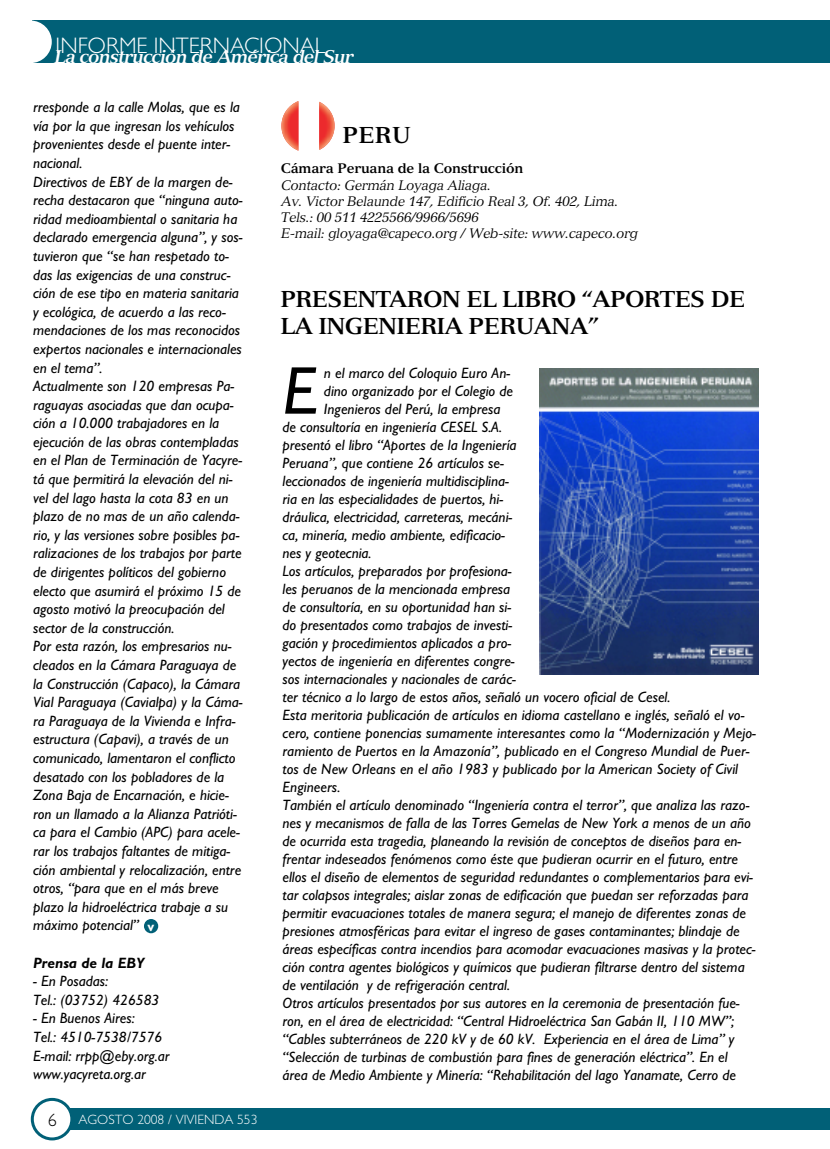
<style>
.page{position:relative;width:830px;height:1149px;background:#fff}
.page>*{position:absolute;margin:0;border:0;box-sizing:border-box;transform-origin:0 0}
.t1{font:italic 67.8px "Gill Sans";color:#000}
.t2{font:700 22.5px/27px "Versailles";letter-spacing:-.035em;color:#000}
.t3{font:300 22.5px "Gill Sans";color:#fff}
.t4{font:italic 700 18px "Versailles";letter-spacing:-.04em;color:#fff}
.t5{font:italic 15px/18.6px "Gill Sans";color:#000}
.t6{font:italic 700 15px "Gill Sans";color:#000}
.t7{font:italic 13.5px/16.2px "Versailles";letter-spacing:-.015em;color:#000}
.t8{font:700 13.5px "Versailles";letter-spacing:-.02em;color:#000}
.t9{font:300 13.5px "Gill Sans";color:#fff}
.t10{font:700 13.5px "Gill Sans";color:#fff}
.s1{font-size:18px;color:#000}
</style>
<div class="page">
<img style="left:298px;top:101px;width:1px;height:50px">
<img style="left:281px;top:101px;width:17px;height:50px">
<img style="left:319px;top:102px;width:15px;height:48px">
<img style="left:539px;top:369px;width:219px;height:305px">
<svg style="left:829px;top:1108px;width:1px;height:21px"></svg>
<div style="left:60px;top:1108px;width:769px;height:21px;background:#016077"></div>
<div style="left:32px;top:21px;width:797px;height:42px;background:#016077"></div>
<svg style="left:31px;top:1097px;width:42px;height:42px"></svg>
<div style="left:9px;top:21px;width:43px;height:42px;background:#fff;border-radius:50%"></div>
<div style="left:144px;top:918px;width:14px;height:14px;background:#016077;border-radius:50%"></div>
<h2 class="t3" style="left:56px;top:37px;width:271px">INFORME INTERNACIONAL</h2>
<p class="t4" style="left:54px;top:50px;width:301px">La construcción de América del Sur</p>
<p class="t5" style="left:33px;top:99px;width:211px">rresponde a la calle Molas, que es la vía por la que ingresan los vehículos provenientes desde el puente inter&shy;nacional.<br>Directivos de EBY de la margen de&shy;recha destacaron que “ninguna auto&shy;ridad medioambiental o sanitaria ha declarado emergencia alguna”, y sos&shy;tuvieron que “se han respetado to&shy;das las exigencias de una construc&shy;ción de ese tipo en materia sanitaria y ecológica, de acuerdo a las reco&shy;mendaciones de los mas reconocidos expertos nacionales e internacionales en el tema”.<br>Actualmente son 120 empresas Pa&shy;raguayas asociadas que dan ocupa&shy;ción a 10.000 trabajadores en la ejecución de las obras contempladas en el Plan de Terminación de Yacyre&shy;tá que permitirá la elevación del ni&shy;vel del lago hasta la cota 83 en un plazo de no mas de un año calenda&shy;rio, y las versiones sobre posibles pa&shy;ralizaciones de los trabajos por parte de dirigentes políticos del gobierno electo que asumirá el próximo 15 de agosto motivó la preocupación del sector de la construcción.<br>Por esta razón, los empresarios nu&shy;cleados en la Cámara Paraguaya de la Construcción (Capaco), la Cámara Vial Paraguaya (Cavialpa) y la Cáma&shy;ra Paraguaya de la Vivienda e Infra&shy;estructura (Capavi), a través de un comunicado, lamentaron el conflicto desatado con los pobladores de la Zona Baja de Encarnación, e hicie&shy;ron un llamado a la Alianza Patrióti&shy;ca para el Cambio (APC) para acele&shy;rar los trabajos faltantes de mitiga&shy;ción ambiental y relocalización, entre otros, “para que en el más breve plazo la hidroeléctrica trabaje a su máximo potencial”</p>
<p class="t6" style="left:33px;top:956px;width:113px">Prensa de la EBY</p>
<p class="t5" style="left:33px;top:972px;width:128px">- En Posadas:<br>Tel.: (03752) 426583</p>
<p class="t5" style="left:33px;top:1010px;width:138px">- En Buenos Aires:<br>Tel.: 4510-7538/7576<br>E-mail: rrpp@eby.org.ar www.yacyreta.org.ar</p>
<h2 class="t2" style="left:342px;top:123px;width:70px">PERU</h2>
<p class="t8" style="left:281px;top:163px;width:244px">Cámara Peruana de la Construcción</p>
<p class="t7" style="left:281px;top:178px;width:358px">Contacto: Germán Loyaga Aliaga.<br>Av. Victor Belaunde 147, Edificio Real 3, Of. 402, Lima.<br>Tels.: 00 511 4225566/9966/5696<br>E-mail: gloyaga@capeco.org / Web-site: www.capeco.org</p>
<h2 class="t2" style="left:280px;top:287px;width:466px">PRESENTARON EL LIBRO “APORTES DE<br>LA INGENIERIA PERUANA”</h2>
<h1 class="t1" style="left:282px;top:365px;width:36px">E</h1>
<p class="t5" style="left:324px;top:364px;width:188px">n el marco del Coloquio Euro An-</p>
<p class="t5" style="left:324px;top:382px;width:190px">dino organizado por el Colegio de</p>
<p class="t5" style="left:324px;top:400px;width:178px">Ingenieros del Perú, la empresa</p>
<p class="t5" style="left:282px;top:418px;width:221px">de consultoría en ingeniería CESEL S.A.</p>
<p class="t5" style="left:282px;top:436px;width:235px">presentó el libro “Aportes de la Ingeniería</p>
<p class="t5" style="left:282px;top:454px;width:223px">Peruana”, que contiene 26 artículos se-</p>
<p class="t5" style="left:282px;top:472px;width:228px">leccionados de ingeniería multidisciplina-</p>
<p class="t5" style="left:282px;top:490px;width:222px">ria en las especialidades de puertos, hi-</p>
<p class="t5" style="left:282px;top:508px;width:231px">dráulica, electricidad, carreteras, mecáni-</p>
<p class="t5" style="left:282px;top:526px;width:224px">ca, minería, medio ambiente, edificacio-</p>
<p class="t5" style="left:282px;top:544px;width:90px">nes y geotecnia.</p>
<p class="t5" style="left:282px;top:562px;width:230px">Los artículos, preparados por profesiona-</p>
<p class="t5" style="left:282px;top:580px;width:229px">les peruanos de la mencionada empresa</p>
<p class="t5" style="left:282px;top:598px;width:230px">de consultoría, en su oportunidad han si-</p>
<p class="t5" style="left:282px;top:616px;width:231px">do presentados como trabajos de investi-</p>
<p class="t5" style="left:282px;top:634px;width:230px">gación y procedimientos aplicados a pro-</p>
<p class="t5" style="left:282px;top:652px;width:233px">yectos de ingeniería en diferentes congre-</p>
<p class="t5" style="left:282px;top:670px;width:235px">sos internacionales y nacionales de carác-</p>
<p class="t5" style="left:282px;top:688px;width:389px">ter técnico a lo largo de estos años, señaló un vocero oficial de Cesel.</p>
<p class="t5" style="left:282px;top:706px;width:463px">Esta meritoria publicación de artículos en idioma castellano e inglés, señaló el vo-</p>
<p class="t5" style="left:282px;top:724px;width:475px">cero, contiene ponencias sumamente interesantes como la “Modernización y Mejo-</p>
<p class="t5" style="left:282px;top:742px;width:468px">ramiento de Puertos en la Amazonía”, publicado en el Congreso Mundial de Puer-</p>
<p class="t5" style="left:282px;top:760px;width:457px">tos de New Orleans en el año 1983 y publicado por la American Society of Civil</p>
<p class="t5" style="left:282px;top:778px;width:59px">Engineers.</p>
<p class="t5" style="left:282px;top:796px;width:468px">También el artículo denominado “Ingeniería contra el terror”, que analiza las razo-</p>
<p class="t5" style="left:282px;top:814px;width:469px">nes y mecanismos de falla de las Torres Gemelas de New York a menos de un año</p>
<p class="t5" style="left:282px;top:832px;width:460px">de ocurrida esta tragedia, planeando la revisión de conceptos de diseños para en-</p>
<p class="t5" style="left:282px;top:850px;width:457px">frentar indeseados fenómenos como éste que pudieran ocurrir en el futuro, entre</p>
<p class="t5" style="left:282px;top:868px;width:472px">ellos el diseño de elementos de seguridad redundantes o complementarios para evi-</p>
<p class="t5" style="left:282px;top:886px;width:467px">tar colapsos integrales; aislar zonas de edificación que puedan ser reforzadas para</p>
<p class="t5" style="left:282px;top:904px;width:465px">permitir evacuaciones totales de manera segura; el manejo de diferentes zonas de</p>
<p class="t5" style="left:282px;top:922px;width:458px">presiones atmosféricas para evitar el ingreso de gases contaminantes; blindaje de</p>
<p class="t5" style="left:282px;top:940px;width:474px">áreas específicas contra incendios para acomodar evacuaciones masivas y la protec-</p>
<p class="t5" style="left:282px;top:958px;width:463px">ción contra agentes biológicos y químicos que pudieran filtrarse dentro del sistema</p>
<p class="t5" style="left:282px;top:976px;width:229px">de ventilación y de refrigeración central.</p>
<p class="t5" style="left:282px;top:994px;width:458px">Otros artículos presentados por sus autores en la ceremonia de presentación fue-</p>
<p class="t5" style="left:282px;top:1012px;width:453px">ron, en el área de electricidad: “Central Hidroeléctrica San Gabán II, 110 MW”;</p>
<p class="t5" style="left:282px;top:1030px;width:453px">“Cables subterráneos de 220 kV y de 60 kV. Experiencia en el área de Lima” y</p>
<p class="t5" style="left:282px;top:1048px;width:446px">“Selección de turbinas de combustión para fines de generación eléctrica”. En el</p>
<p class="t5" style="left:282px;top:1066px;width:455px">área de Medio Ambiente y Minería: “Rehabilitación del lago Yanamate, Cerro de</p>
<p class="t10" style="left:147px;top:920px;width:8px">v</p>
<p class="t9" style="left:48px;top:1114px;width:211px"><span class="s1">6</span> AGOSTO 2008 / VIVIENDA 553</p>
</div>
